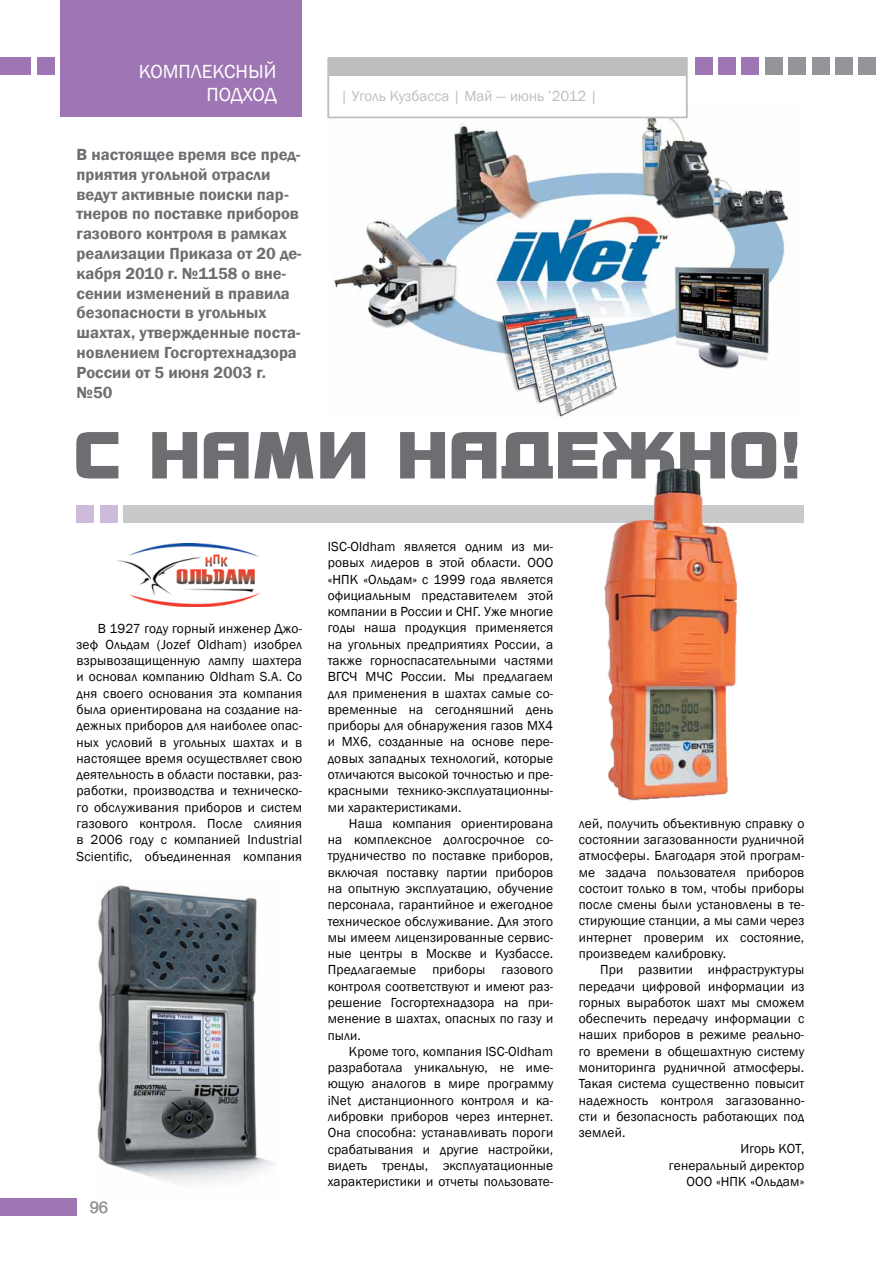
<style>
.page{position:relative;width:881px;height:1263px;background:#fff}
.page>*{position:absolute;margin:0;border:0;box-sizing:border-box;transform-origin:0 0}
.t1{font:19.5px "Franklin Gothic";color:#fff}
.t2{font:600 16.5px/19.8px "Franklin Gothic";color:#6d6e71}
.t3{font:16.5px "Helios";color:#939598}
.t4{font:15px "Franklin Gothic";color:#bcbec0}
.t5{font:13.5px/16.4px "Franklin Gothic";letter-spacing:.01em;color:#000;text-align:justify}
</style>
<div class="page">
<img style="left:328px;top:103px;width:461px;height:314px">
<svg style="left:76px;top:432px;width:721px;height:46px"></svg>
<img style="left:591px;top:459px;width:154px;height:342px">
<div style="left:327px;top:57px;width:360px;height:61px;background:#fff;border:2px solid #bcbec0"></div>
<div style="left:858px;top:58px;width:17px;height:17px;background:#939598"></div>
<div style="left:327px;top:59px;width:359px;height:17px;background:#bcbec0"></div>
<div style="left:37px;top:58px;width:17px;height:17px;background:#9e76b4"></div>
<div style="left:0;top:58px;width:30px;height:17px;background:#9e76b4"></div>
<div style="left:835px;top:58px;width:17px;height:17px;background:#939598"></div>
<div style="left:811px;top:58px;width:17px;height:17px;background:#939598"></div>
<div style="left:788px;top:58px;width:17px;height:17px;background:#939598"></div>
<div style="left:765px;top:58px;width:17px;height:17px;background:#939598"></div>
<div style="left:741px;top:58px;width:17px;height:17px;background:#9e76b4"></div>
<div style="left:718px;top:58px;width:17px;height:17px;background:#9e76b4"></div>
<div style="left:694px;top:58px;width:17px;height:17px;background:#9e76b4"></div>
<div style="left:60px;top:1px;width:242px;height:116px;background:#9e76b4"></div>
<img style="left:97px;top:885px;width:176px;height:299px">
<img style="left:116px;top:543px;width:143px;height:64px">
<div style="left:0;top:1198px;width:77px;height:17px;background:#9e76b4"></div>
<h1 class="t1" style="left:139px;top:59px;width:13px">комплексн</h1>
<h1 class="t1" style="left:248px;top:59px;width:30px">ый</h1>
<h1 class="t1" style="left:206px;top:82px;width:13px">подход</h1>
<p class="t2" style="left:77px;top:145px;width:226px">В настоящее время все пред&shy;приятия угольной отрасли ведут активные поиски пар&shy;тнеров по поставке приборов газового контроля в рамках реализации Приказа от 20 де&shy;кабря 2010 г. №1158 о вне&shy;сении изменений в правила безопасности в угольных шахтах, утвержденные поста&shy;новлением Госгортехнадзора<br>России от 5 июня 2003 г. №50</p>
<p class="t4" style="left:340px;top:87px;width:258px">| Уголь Кузбасса | Май — июнь ’2012 |</p>
<p class="t5" style="left:77px;top:620px;width:227px;text-indent:21px">В 1927 году горный инженер Джо&shy;зеф Ольдам (Jozef Oldham) изобрел взрывозащищенную лампу шахтера и основал компанию Oldham S.A. Со дня своего основания эта компания была ориентирована на создание на&shy;дежных приборов для наиболее опас&shy;ных условий в угольных шахтах и в настоящее время осуществляет свою деятельность в области поставки, раз&shy;работки, производства и техническо&shy;го обслуживания приборов и систем газового контроля. После слияния в 2006 году с компанией Industrial Scientific, объединенная компания</p>
<p class="t3" style="left:90px;top:1197px;width:20px">96</p>
<p class="t5" style="left:327px;top:539px;width:227px">ISC-Oldham является одним из ми&shy;ровых лидеров в этой области. ООО «НПК «Ольдам» с 1999 года является официальным представителем этой компании в России и СНГ. Уже многие годы наша продукция применяется на угольных предприятиях России, а также горноспасательными частями ВГСЧ МЧС России. Мы предлагаем для применения в шахтах самые со&shy;временные на сегодняшний день приборы для обнаружения газов МХ4 и МХ6, созданные на основе пере&shy;довых западных технологий, которые отличаются высокой точностью и пре&shy;красными технико-эксплуатационны&shy;ми характеристиками.</p>
<p class="t5" style="left:327px;top:815px;width:227px;text-indent:21px">Наша компания ориентирована на комплексное долгосрочное со&shy;трудничество по поставке приборов, включая поставку партии приборов на опытную эксплуатацию, обучение персонала, гарантийное и ежегодное техническое обслуживание. Для этого мы имеем лицензированные сервис&shy;ные центры в Москве и Кузбассе.<br>Предлагаемые приборы газового контроля соответствуют и имеют раз&shy;решение Госгортехнадзора на при&shy;менение в шахтах, опасных по газу и пыли.</p>
<p class="t5" style="left:327px;top:1043px;width:227px;text-indent:21px">Кроме того, компания ISC-Oldham разработала уникальную, не име&shy;ющую аналогов в мире программу iNet дистанционного контроля и ка&shy;либровки приборов через интернет.<br>Она способна: устанавливать пороги срабатывания и другие настройки, видеть тренды, эксплуатационные характеристики и отчеты пользовате-</p>
<p class="t5" style="left:578px;top:815px;width:227px">лей, получить объективную справку о состоянии загазованности рудничной атмосферы. Благодаря этой програм&shy;ме задача пользователя приборов состоит только в том, чтобы приборы после смены были установлены в те&shy;стирующие станции, а мы сами через интернет проверим их состояние, произведем калибровку.</p>
<p class="t5" style="left:600px;top:962px;width:206px">При развитии инфраструктуры</p>
<p class="t5" style="left:578px;top:978px;width:227px">передачи цифровой информации из</p>
<p class="t5" style="left:578px;top:994px;width:227px">горных выработок шахт мы сможем</p>
<p class="t5" style="left:578px;top:1011px;width:227px">обеспечить передачу информации с</p>
<p class="t5" style="left:578px;top:1027px;width:227px">наших приборов в режиме реально-</p>
<p class="t5" style="left:578px;top:1043px;width:227px">го времени в общешахтную систему</p>
<p class="t5" style="left:578px;top:1060px;width:227px">мониторинга рудничной атмосферы.</p>
<p class="t5" style="left:578px;top:1076px;width:227px">Такая система существенно повысит</p>
<p class="t5" style="left:578px;top:1092px;width:227px">надежность контроля загазованно-</p>
<p class="t5" style="left:578px;top:1108px;width:227px">сти и безопасность работающих под</p>
<p class="t5" style="left:578px;top:1125px;width:48px">землей.</p>
<p class="t5" style="left:740px;top:1141px;width:65px">Игорь Кот,</p>
<p class="t5" style="left:668px;top:1157px;width:137px">генеральный директор</p>
<p class="t5" style="left:686px;top:1173px;width:119px">ООО «НПК «Ольдам»</p>
</div>
